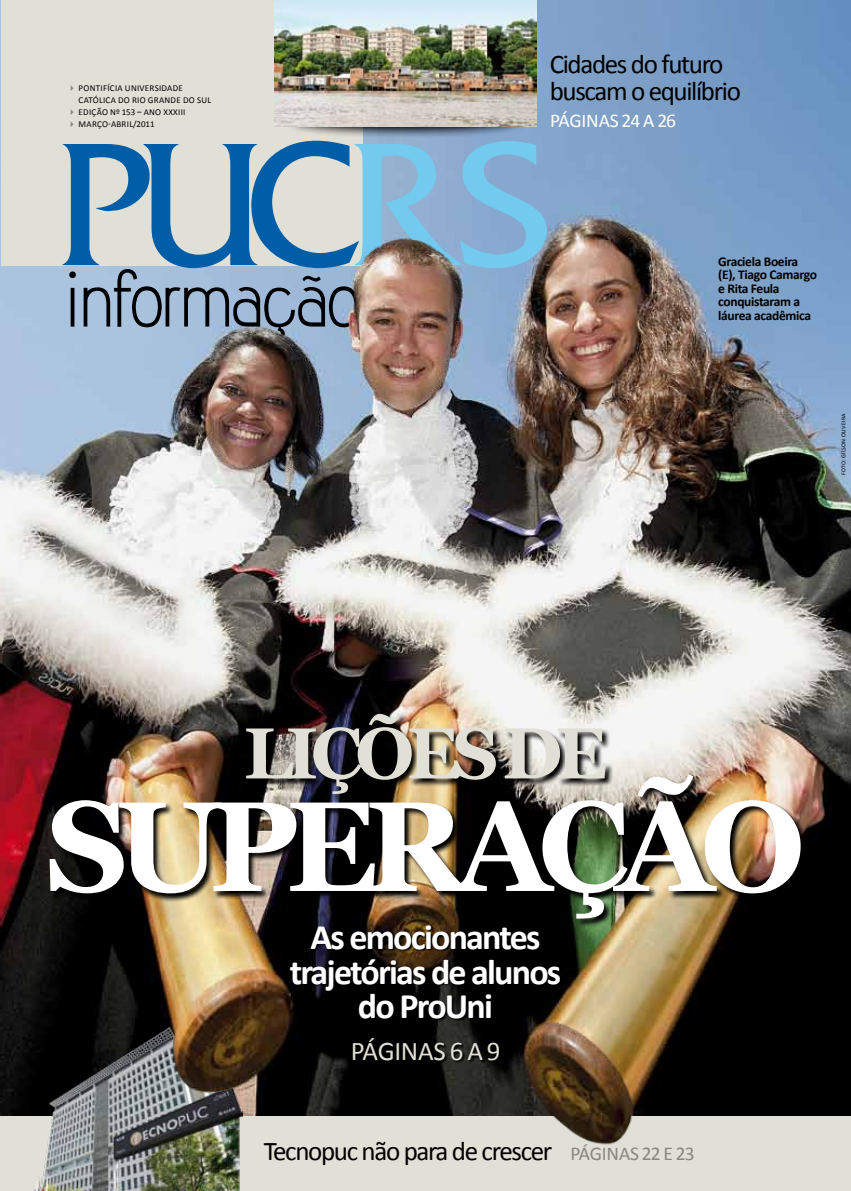
<style>
.page{position:relative;width:851px;height:1191px;background:#fff}
.page>*{position:absolute;margin:0;border:0;box-sizing:border-box;transform-origin:0 0}
.t1{font:700 127.5px "Georgia";letter-spacing:-.1em;color:#fff}
.t2{font:700 72px "Georgia";letter-spacing:-.1em;color:#e1e0d6}
.t3{font:700 36px/34.5px "Calibri";letter-spacing:-.05em;color:#fff;text-align:center}
.t4{font:27px/27px "Calibri";letter-spacing:-.05em;color:#000}
.t5{font:27px "Calibri";letter-spacing:-.01em;color:#e1e0d6}
.t6{font:19.5px "Calibri";letter-spacing:-.015em;color:#fff}
.t7{font:700 13.5px/13.5px "Calibri";letter-spacing:-.025em;color:#000}
.t8{font:9px/12px "Calibri";letter-spacing:.03em;color:#000}
.t9{font:6px "Calibri";letter-spacing:.03em;color:#000}
.s1{color:#878781}
.s2{font-size:19.5px;color:#878781}
</style>
<div class="page">
<img style="left:0;top:0;width:850px;height:1117px">
<div style="left:1px;top:0;width:361px;height:265px;background:#e1e0d6"></div>
<svg style="left:63px;top:141px;width:484px;height:198px"></svg>
<div style="left:0;top:1117px;width:850px;height:74px;background:#e1e0d6"></div>
<img style="left:22px;top:1027px;width:221px;height:164px">
<svg style="left:293px;top:127px;width:231px;height:12px;background:#8697a8"></svg>
<img style="left:275px;top:0;width:261px;height:127px">
<img style="left:50px;top:712px;width:759px;height:215px">
<svg style="left:289px;top:925px;width:274px;height:138px;background:#0c0906"></svg>
<p class="t8" style="left:79px;top:82px;width:134px;text-indent:-11px"><span class="s1">✔</span> Ponti fícia Universi dade<br>Católica do Rio Gran de do Su l</p>
<p class="t8" style="left:68px;top:106px;width:119px"><span class="s1">✔</span> EDIÇÃO Nº 153 – Ano XXXIII</p>
<p class="t8" style="left:68px;top:118px;width:88px"><span class="s1">✔</span> março-abri l/2011</p>
<h3 class="t4" style="left:549px;top:50px;width:193px">Cidades do futuro buscam o equilíbrio</h3>
<h3 class="t6" style="left:550px;top:108px;width:127px">PÁGINAS 24 A 26</h3>
<h3 class="t7" style="left:718px;top:254px;width:100px">Graciela Boeira (E), Tiago Camargo e Rita Feula conquistaram a láurea acadêmica</h3>
<p class="t9" style="left:839px;top:475px;width:62px;rotate:-90deg">foto: gilson olivei ra</p>
<h2 class="t2" style="left:244px;top:707px;width:365px">LIÇÕES DE</h2>
<h1 class="t1" style="left:46px;top:765px;width:760px">SUPERAÇÃO</h1>
<h3 class="t3" style="left:290px;top:919px;width:273px">As emocionantes trajetórias de alunos do ProUni</h3>
<h3 class="t5" style="left:351px;top:1034px;width:151px">PÁGINAS 6 a 9</h3>
<h3 class="t4" style="left:264px;top:1138px;width:432px">Tecnopuc não para de crescer <span class="s2">PÁGINAS 22 e 23</span></h3>
</div>
